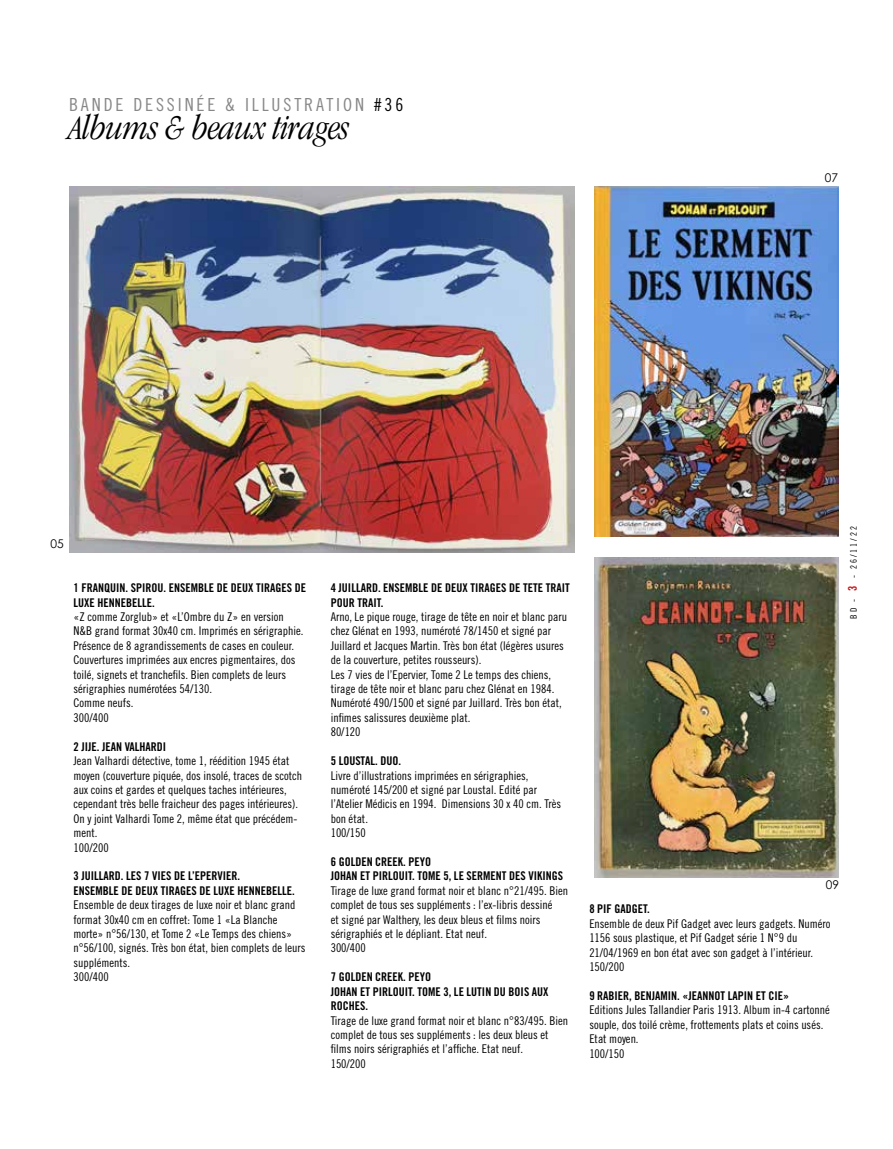
<style>
.page{position:relative;width:893px;height:1149px;background:#fff}
.page>*{position:absolute;margin:0;border:0;box-sizing:border-box;transform-origin:0 0}
.t1{font:italic 300 condensed 36px "Garamond";letter-spacing:-.015em;color:#000}
.t2{font:18px "Trade Gothic Cond Eighteen";letter-spacing:.16em;color:#878787}
.t3{font:12px/14.4px "Trade Gothic Cond Eighteen";color:#000}
.t4{font:12px/14.4px "Trade Gothic Bold Cond Twenty";color:#000}
.t5{font:12px "Century Gothic";color:#000}
.t6{font:9px "Trade Gothic Cond Eighteen";letter-spacing:.22em;color:#000}
.s1{color:#000}
.s2{font-family:"Trade Gothic Bold Cond Twenty";font-size:12px;color:#cd171a}
</style>
<div class="page">
<img style="left:69px;top:186px;width:505px;height:366px">
<img style="left:594px;top:557px;width:244px;height:319px">
<img style="left:594px;top:186px;width:244px;height:350px">
<h2 class="t2" style="left:69px;top:94px;width:336px">BANDE DESSINÉE &amp; ILLUSTRATION <span class="s1">#36</span></h2>
<h1 class="t1" style="left:69px;top:109px;width:282px">Albums &amp; beaux tirages</h1>
<p class="t5" style="left:825px;top:171px;width:15px">07</p>
<p class="t5" style="left:50px;top:536px;width:15px">05</p>
<p class="t4" style="left:73px;top:580px;width:234px">1 FRANQUIN. SPIROU. ENSEMBLE DE DEUX TIRAGES DE<br>LUXE HENNEBELLE.</p>
<p class="t3" style="left:73px;top:609px;width:231px">«Z comme Zorglub» et «L’Ombre du Z» en version N&amp;B grand format 30x40 cm. Imprimés en sérigraphie.<br>Présence de 8 agrandissements de cases en couleur.<br>Couvertures imprimées aux encres pigmentaires, dos toilé, signets et tranchefils. Bien complets de leurs sérigraphies numérotées 54/130.<br>Comme neufs.<br>300/400</p>
<p class="t4" style="left:73px;top:739px;width:94px">2 JIJE. JEAN VALHARDI</p>
<p class="t3" style="left:73px;top:753px;width:230px">Jean Valhardi détective, tome 1, réédition 1945 état moyen (couverture piquée, dos insolé, traces de scotch aux coins et gardes et quelques taches intérieures, cependant très belle fraicheur des pages intérieures).<br>On y joint Valhardi Tome 2, même état que précédem&shy;ment.<br>100/200</p>
<p class="t4" style="left:73px;top:868px;width:223px">3 JUILLARD. LES 7 VIES DE L’EPERVIER.<br>ENSEMBLE DE DEUX TIRAGES DE LUXE HENNEBELLE.</p>
<p class="t3" style="left:73px;top:897px;width:234px">Ensemble de deux tirages de luxe noir et blanc grand format 30x40 cm en coffret: Tome 1 «La Blanche morte» n°56/130, et Tome 2 «Le Temps des chiens» n°56/100, signés. Très bon état, bien complets de leurs suppléments.<br>300/400</p>
<p class="t4" style="left:331px;top:580px;width:241px">4 JUILLARD. ENSEMBLE DE DEUX TIRAGES DE TETE TRAIT<br>POUR TRAIT.</p>
<p class="t3" style="left:331px;top:609px;width:238px">Arno, Le pique rouge, tirage de tête en noir et blanc paru chez Glénat en 1993, numéroté 78/1450 et signé par Juillard et Jacques Martin. Très bon état (légères usures de la couverture, petites rousseurs).<br>Les 7 vies de l’Epervier, Tome 2 Le temps des chiens, tirage de tête noir et blanc paru chez Glénat en 1984.<br>Numéroté 490/1500 et signé par Juillard. Très bon état, infimes salissures deuxième plat.<br>80/120</p>
<p class="t4" style="left:331px;top:753px;width:72px">5 LOUSTAL. DUO.</p>
<p class="t3" style="left:331px;top:767px;width:232px">Livre d’illustrations imprimées en sérigraphies, numéroté 145/200 et signé par Loustal. Edité par l’Atelier Médicis en 1994. Dimensions 30 x 40 cm. Très bon état.<br>100/150</p>
<p class="t4" style="left:331px;top:854px;width:234px">6 GOLDEN CREEK. PEYO<br>JOHAN ET PIRLOUIT. TOME 5, LE SERMENT DES VIKINGS</p>
<p class="t3" style="left:331px;top:882px;width:239px">Tirage de luxe grand format noir et blanc n°21/495. Bien complet de tous ses suppléments : l’ex-libris dessiné<br>et signé par Walthery, les deux bleus et films noirs sérigraphiés et le dépliant. Etat neuf.<br>300/400</p>
<p class="t4" style="left:331px;top:969px;width:219px">7 GOLDEN CREEK. PEYO<br>JOHAN ET PIRLOUIT. TOME 3, LE LUTIN DU BOIS AUX<br>ROCHES.</p>
<p class="t3" style="left:331px;top:1012px;width:239px">Tirage de luxe grand format noir et blanc n°83/495. Bien complet de tous ses suppléments : les deux bleus et films noirs sérigraphiés et l’affiche. Etat neuf.<br>150/200</p>
<p class="t6" style="left:848px;top:618px;width:94px;rotate:-90deg">BD - <span class="s2">3</span> - 26/11/22</p>
<p class="t5" style="left:826px;top:877px;width:15px">09</p>
<p class="t4" style="left:589px;top:901px;width:62px">8 PIF GADGET.</p>
<p class="t3" style="left:589px;top:916px;width:243px">Ensemble de deux Pif Gadget avec leurs gadgets. Numéro 1156 sous plastique, et Pif Gadget série 1 N°9 du 21/04/1969 en bon état avec son gadget à l’intérieur.<br>150/200</p>
<p class="t4" style="left:589px;top:988px;width:201px">9 RABIER, BENJAMIN. «JEANNOT LAPIN ET CIE»</p>
<p class="t3" style="left:589px;top:1002px;width:242px">Editions Jules Tallandier Paris 1913. Album in-4 cartonné souple, dos toilé crème, frottements plats et coins usés.<br>Etat moyen.<br>100/150</p>
</div>
